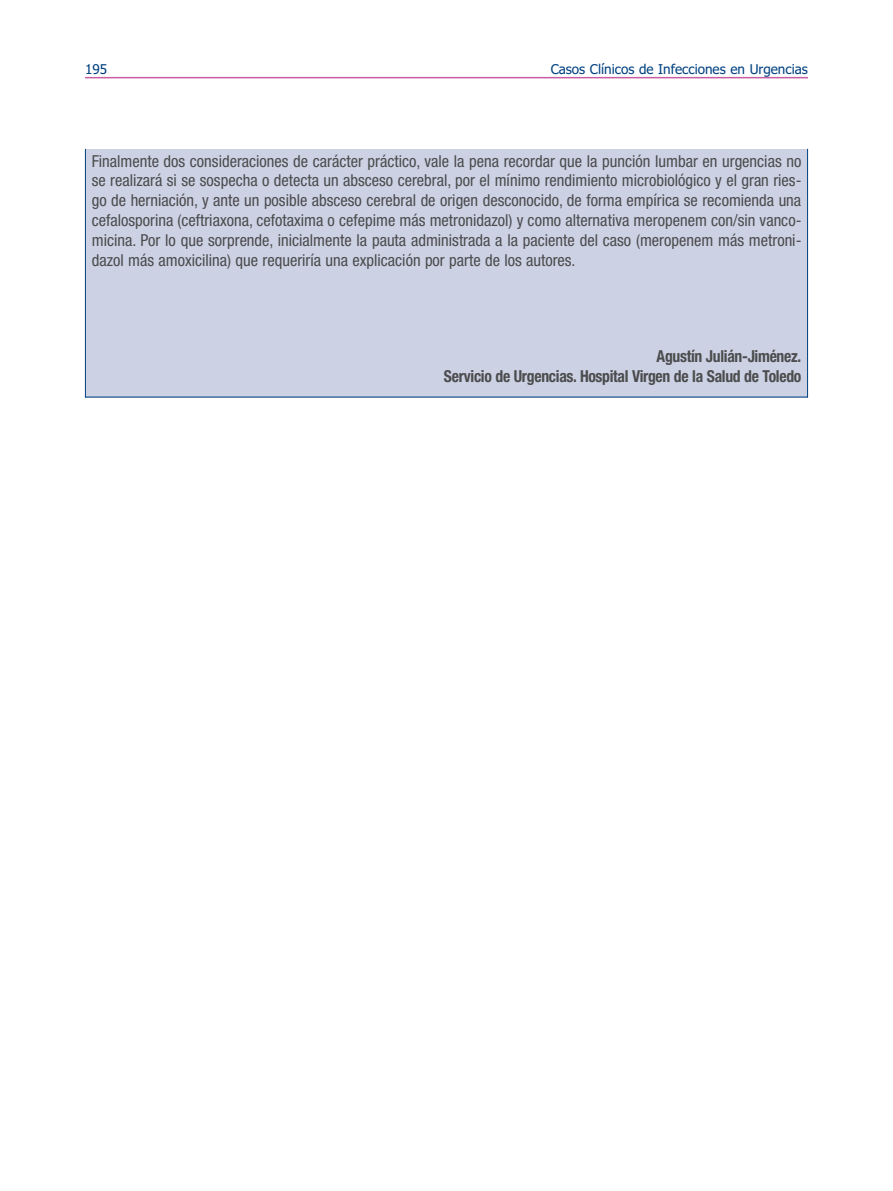
<style>
.page{position:relative;width:893px;height:1191px;background:#fff}
.page>*{position:absolute;margin:0;border:0;box-sizing:border-box;transform-origin:0 0}
.t1{font:condensed 16.5px/19.8px "Helvetica Neue";color:#4b4c4d;text-align:justify}
.t2{font:700 condensed 16.5px/19.8px "Helvetica Neue";letter-spacing:-.02em;color:#4b4c4d;text-align:right;scale:.95 1}
.t3{font:13.5px "Tahoma";color:#014181}
</style>
<div class="page">
<hr style="left:85px;top:77px;width:723px;height:1px;background:#ca5da3">
<div style="left:85px;top:149px;width:722px;height:248px;background:#cdd1e4"></div>
<hr style="left:85px;top:149px;width:1px;height:248px;background:#014181">
<hr style="left:807px;top:149px;width:1px;height:248px;background:#014181">
<hr style="left:85px;top:397px;width:723px;height:1px;background:#014181">
<p class="t3" style="left:85px;top:62px;width:24px">195</p>
<p class="t3" style="left:551px;top:62px;width:259px">Casos Clínicos de Infecciones en Urgencias</p>
<p class="t1" style="left:92px;top:152px;width:711px">Finalmente dos consideraciones de carácter práctico, vale la pena recordar que la punción lumbar en urgencias no se realizará si se sospecha o detecta un absceso cerebral, por el mínimo rendimiento microbiológico y el gran ries&shy;go de herniación, y ante un posible absceso cerebral de origen desconocido, de forma empírica se recomienda una cefalosporina (ceftriaxona, cefotaxima o cefepime más metronidazol) y como alternativa meropenem con/sin vanco&shy;micina. Por lo que sorprende, inicialmente la pauta administrada a la paciente del caso (meropenem más metroni&shy;dazol más amoxicilina) que requeriría una explicación por parte de los autores.</p>
<p class="t2" style="left:444px;top:347px;width:378px">Agustín Julián-Jiménez.<br>Servicio de Urgencias. Hospital Virgen de la Salud de Toledo</p>
</div>
